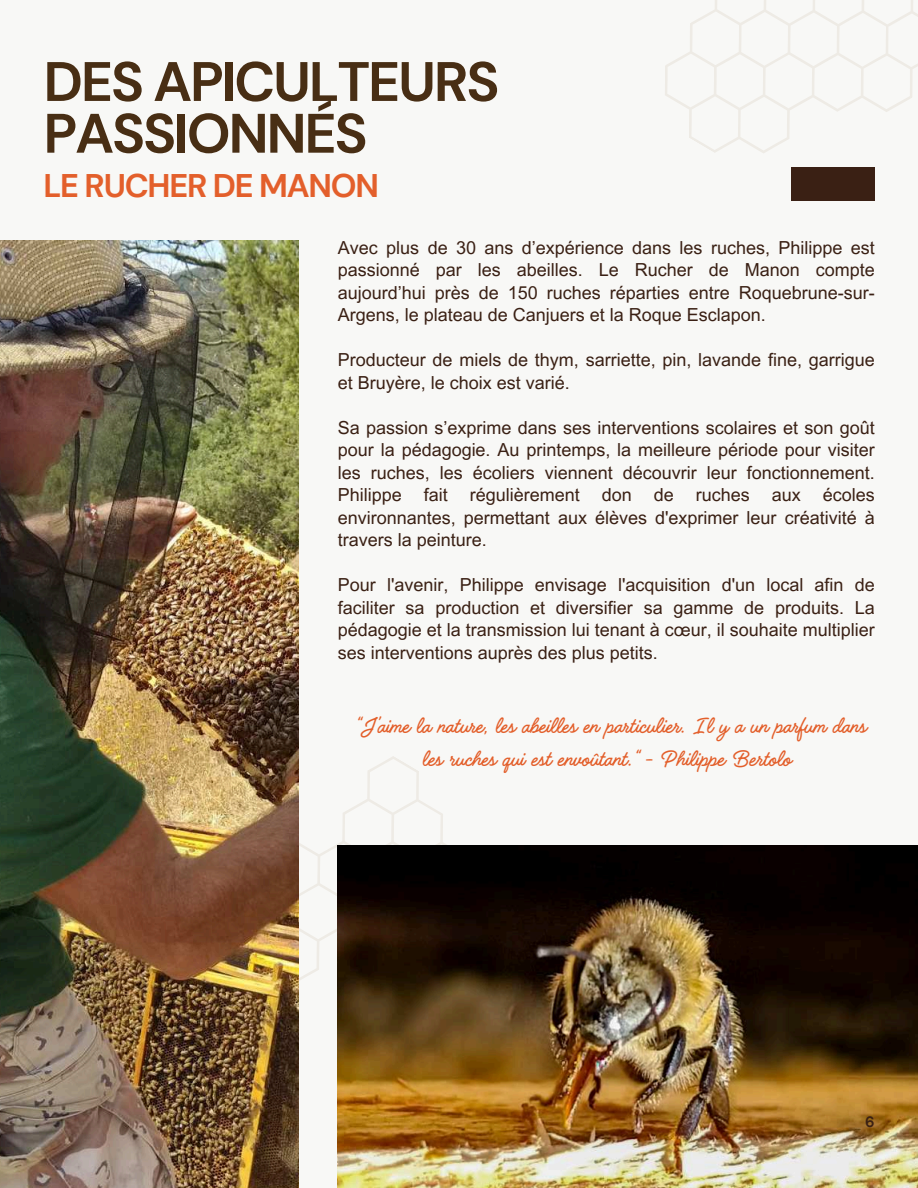
<style>
.page{position:relative;width:918px;height:1188px;background:#f8f8f6}
.page>*{position:absolute;margin:0;border:0;box-sizing:border-box;transform-origin:0 0}
.t1{font:700 55.5px/51.8px "DM Sans";letter-spacing:-.035em;color:#482e14}
.t2{font:700 32.7px "DM Sans";letter-spacing:-.035em;color:#e35f2b}
.t3{font:25.5px/32.7px "Handelson Three";color:#e35f2b;text-align:center}
.t4{font:18px/22.5px "Arial MT Pro";color:#3a2014;text-align:justify}
.t5{font:700 15px "DM Sans";color:#3a2014}
</style>
<div class="page">
<svg style="left:298px;top:756px;width:169px;height:228px"></svg>
<img style="left:0;top:240px;width:298px;height:948px">
<div style="left:791px;top:168px;width:84px;height:33px;background:#3a2014"></div>
<svg style="left:665px;top:0;width:253px;height:153px"></svg>
<img style="left:337px;top:846px;width:581px;height:342px">
<h1 class="t1" style="left:44px;top:56px;width:457px">DES APICULTEURS<br>PASSIONNÉS</h1>
<h2 class="t2" style="left:44px;top:165px;width:337px">LE RUCHER DE MANON</h2>
<p class="t4" style="left:338px;top:237px;width:538px">Avec plus de 30 ans d’expérience dans les ruches, Philippe est passionné par les abeilles. Le Rucher de Manon compte aujourd’hui près de 150 ruches réparties entre Roquebrune-sur-Argens, le plateau de Canjuers et la Roque Esclapon.</p>
<p class="t4" style="left:338px;top:350px;width:538px">Producteur de miels de thym, sarriette, pin, lavande fine, garrigue et Bruyère, le choix est varié.</p>
<p class="t4" style="left:338px;top:417px;width:538px">Sa passion s’exprime dans ses interventions scolaires et son goût pour la pédagogie. Au printemps, la meilleure période pour visiter les ruches, les écoliers viennent découvrir leur fonctionnement.<br>Philippe fait régulièrement don de ruches aux écoles environnantes, permettant aux élèves d'exprimer leur créativité à travers la peinture.</p>
<p class="t4" style="left:338px;top:575px;width:538px">Pour l'avenir, Philippe envisage l'acquisition d'un local afin de faciliter sa production et diversifier sa gamme de produits. La pédagogie et la transmission lui tenant à cœur, il souhaite multiplier ses interventions auprès des plus petits.</p>
<h3 class="t3" style="left:354px;top:711px;width:514px">“J’aime la nature, les abeilles en particulier. Il y a un parfum dans les ruches qui est envoûtant.“ - Philippe Bertolo</h3>
<p class="t5" style="left:865px;top:1113px;width:11px">6</p>
</div>
